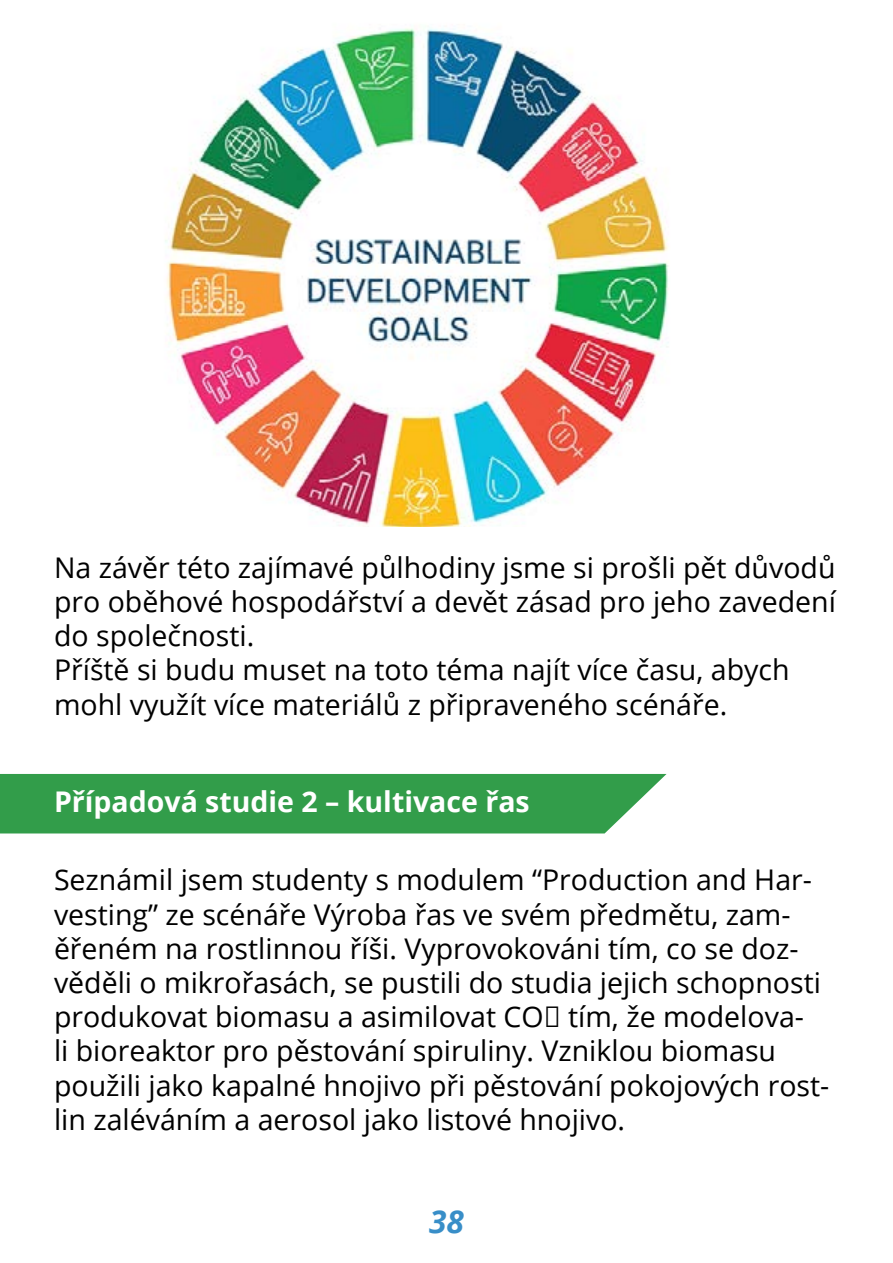
<style>
.page{position:relative;width:893px;height:1263px;background:#fff}
.page>*{position:absolute;margin:0;border:0;box-sizing:border-box;transform-origin:0 0}
.t1{font:italic 700 31.5px "Open Sans";color:#388ec8}
.t2{font:28.5px/34.2px "Open Sans";color:#000}
.t3{font:700 28.5px "Open Sans";color:#fff}
</style>
<div class="page">
<img style="left:165px;top:27px;width:504px;height:499px">
<div style="left:0;top:774px;width:666px;height:59px;background:#329d4a"></div>
<p class="t2" style="left:54px;top:550px;width:783px">Na závěr této zajímavé půlhodiny jsme si prošli pět důvodů pro oběhové hospodářství a devět zásad pro jeho zavedení do společnosti.<br>Příště si budu muset na toto téma najít více času, abych mohl využít více materiálů z připraveného scénáře.</p>
<p class="t3" style="left:54px;top:782px;width:477px">Případová studie 2 – kultivace řas</p>
<p class="t2" style="left:54px;top:862px;width:777px">Seznámil jsem studenty s modulem “Production and Har&shy;vesting” ze scénáře Výroba řas ve svém předmětu, zam&shy;ěřeném na rostlinnou říši. Vyprovokováni tím, co se doz&shy;věděli o mikrořasách, se pustili do studia jejich schopnosti produkovat biomasu a asimilovat CO₂ tím, že modelova-<br>li bioreaktor pro pěstování spiruliny. Vzniklou biomasu použili jako kapalné hnojivo při pěstování pokojových rost&shy;lin zaléváním a aerosol jako listové hnojivo.</p>
<p class="t1" style="left:429px;top:1199px;width:36px">38</p>
</div>
